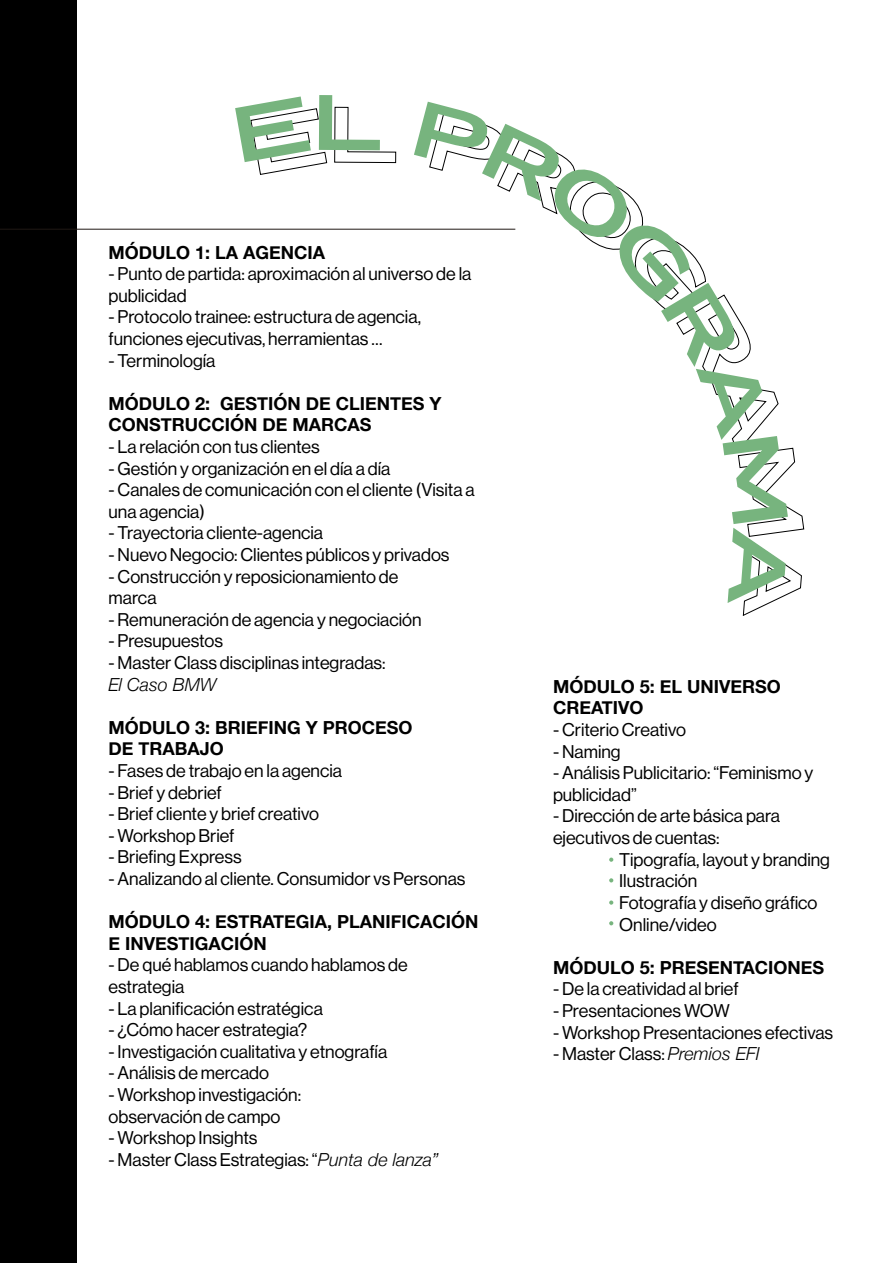
<style>
.page{position:relative;width:893px;height:1263px;background:#fff}
.page>*{position:absolute;margin:0;border:0;box-sizing:border-box;transform-origin:0 0}
.t1{font:700 74.7px "Messapia";color:#77b47e}
.t2{font:18px/21.6px "Neue Haas Display";color:#000}
.t3{font:700 18px/21.6px "Helvetica Neue";color:#000}
.t4{font:italic 300 18px "Helvetica Neue";color:#000}
.s1{font-family:"Helvetica Neue";font-weight:300;font-style:italic}
</style>
<div class="page">
<svg style="left:334px;top:107px;width:62px;height:56px"></svg>
<div style="left:0;top:0;width:76px;height:1263px;background:#000"></div>
<hr style="left:0;top:229px;width:515px;height:1px;background:#211915">
<svg style="left:609px;top:857px;width:4px;height:5px"></svg>
<svg style="left:609px;top:878px;width:4px;height:4px"></svg>
<svg style="left:609px;top:900px;width:4px;height:5px"></svg>
<svg style="left:609px;top:921px;width:4px;height:4px"></svg>
<svg style="left:250px;top:108px;width:77px;height:67px"></svg>
<svg style="left:414px;top:113px;width:390px;height:503px"></svg>
<h1 class="t1" style="left:313px;top:70px;width:75px">L</h1>
<p class="t3" style="left:109px;top:242px;width:218px">MÓDULO 1: LA AGENCIA</p>
<p class="t2" style="left:109px;top:263px;width:364px">- Punto de partida: aproximación al universo de la publicidad</p>
<p class="t2" style="left:109px;top:306px;width:314px">- Protocolo trainee: estructura de agencia, funciones ejecutivas, herramientas …</p>
<p class="t2" style="left:109px;top:349px;width:108px">- Terminología</p>
<p class="t3" style="left:109px;top:393px;width:335px">MÓDULO 2: GESTIÓN DE CLIENTES Y<br>CONSTRUCCIÓN DE MARCAS</p>
<p class="t2" style="left:109px;top:436px;width:213px">- La relación con tus clientes</p>
<p class="t2" style="left:109px;top:457px;width:283px">- Gestión y organización en el día a día</p>
<p class="t2" style="left:109px;top:479px;width:368px">- Canales de comunicación con el cliente (Visita a una agencia)</p>
<p class="t2" style="left:109px;top:522px;width:216px">- Trayectoria cliente-agencia</p>
<p class="t2" style="left:109px;top:544px;width:342px">- Nuevo Negocio: Clientes públicos y privados</p>
<p class="t2" style="left:109px;top:565px;width:291px">- Construcción y reposicionamiento de marca</p>
<p class="t2" style="left:109px;top:609px;width:315px">- Remuneración de agencia y negociación</p>
<p class="t2" style="left:109px;top:630px;width:116px">- Presupuestos</p>
<p class="t2" style="left:109px;top:652px;width:278px">- Master Class disciplinas integradas:</p>
<p class="t4" style="left:109px;top:670px;width:110px">El Caso BMW</p>
<p class="t3" style="left:109px;top:717px;width:306px">MÓDULO 3: BRIEFING Y PROCESO<br>DE TRABAJO</p>
<p class="t2" style="left:109px;top:760px;width:235px">- Fases de trabajo en la agencia</p>
<p class="t2" style="left:109px;top:781px;width:115px">- Brief y debrief</p>
<p class="t2" style="left:109px;top:803px;width:212px">- Brief cliente y brief creativo</p>
<p class="t2" style="left:109px;top:825px;width:127px">- Workshop Brief</p>
<p class="t2" style="left:109px;top:846px;width:135px">- Briefing Express</p>
<p class="t2" style="left:109px;top:868px;width:358px">- Analizando al cliente. Consumidor vs Personas</p>
<p class="t3" style="left:109px;top:911px;width:371px">MÓDULO 4: ESTRATEGIA, PLANIFICACIÓN<br>E INVESTIGACIÓN</p>
<p class="t2" style="left:109px;top:954px;width:301px">- De qué hablamos cuando hablamos de estrategia</p>
<p class="t2" style="left:109px;top:997px;width:216px">- La planificación estratégica</p>
<p class="t2" style="left:109px;top:1019px;width:200px">- ¿Cómo hacer estrategia?</p>
<p class="t2" style="left:109px;top:1041px;width:280px">- Investigación cualitativa y etnografía</p>
<p class="t2" style="left:109px;top:1062px;width:162px">- Análisis de mercado</p>
<p class="t2" style="left:109px;top:1084px;width:194px">- Workshop investigación: observación de campo</p>
<p class="t2" style="left:109px;top:1127px;width:150px">- Workshop Insights</p>
<p class="t2" style="left:109px;top:1149px;width:332px">- Master Class Estrategias: “<span class="s1">Punta de lanza”</span></p>
<p class="t3" style="left:553px;top:676px;width:229px">MÓDULO 5: EL UNIVERSO<br>CREATIVO</p>
<p class="t2" style="left:553px;top:719px;width:135px">- Criterio Creativo</p>
<p class="t2" style="left:553px;top:741px;width:69px">- Naming</p>
<p class="t2" style="left:553px;top:762px;width:262px">- Análisis Publicitario: “Feminismo y publicidad”</p>
<p class="t2" style="left:553px;top:805px;width:229px">- Dirección de arte básica para ejecutivos de cuentas:</p>
<p class="t2" style="left:619px;top:849px;width:212px">Tipografía, layout y branding<br>Ilustración<br>Fotografía y diseño gráfico<br>Online/video</p>
<p class="t3" style="left:553px;top:957px;width:273px">MÓDULO 5: PRESENTACIONES</p>
<p class="t2" style="left:553px;top:978px;width:187px">- De la creatividad al brief</p>
<p class="t2" style="left:553px;top:1000px;width:178px">- Presentaciones WOW</p>
<p class="t2" style="left:553px;top:1021px;width:282px">- Workshop Presentaciones efectivas</p>
<p class="t2" style="left:553px;top:1043px;width:208px">- Master Class: <span class="s1">Premios EFI</span></p>
</div>
